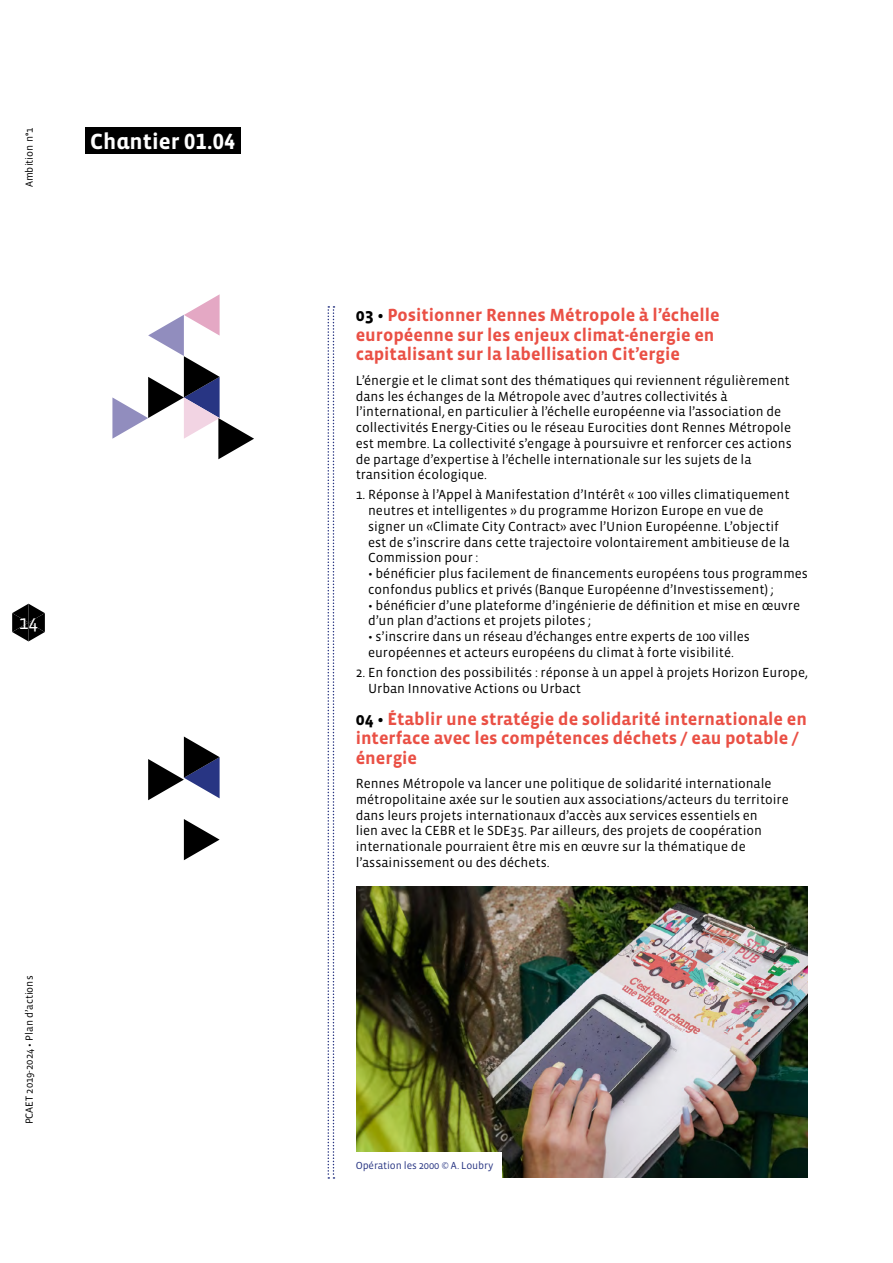
<style>
.page{position:relative;width:893px;height:1263px;background:#fff}
.page>*{position:absolute;margin:0;border:0;box-sizing:border-box;transform-origin:0 0}
.t1{font:700 22.5px "Vista Sans Alt";color:#fff}
.t2{font:19.5px "Vista Sans OT";color:#fff}
.t3{font:700 18px/19.5px "Vista Sans OT";color:#ea5045}
.t4{font:13.5px/15.8px "Vista Sans OT";color:#000}
.t5{font:10.5px "Vista Sans OT";color:#000}
.t6{font:10.5px "Vista Sans OT";letter-spacing:-.01em;color:#283583}
.s1{color:#000}
</style>
<div class="page">
<svg style="left:12px;top:604px;width:33px;height:37px"></svg>
<div style="left:85px;top:128px;width:155px;height:26px;background:#000"></div>
<svg style="left:328px;top:306px;width:6px;height:873px"></svg>
<svg style="left:184px;top:819px;width:36px;height:41px"></svg>
<svg style="left:148px;top:736px;width:72px;height:64px"></svg>
<svg style="left:112px;top:294px;width:142px;height:165px"></svg>
<img style="left:357px;top:886px;width:451px;height:292px">
<div style="left:356px;top:1152px;width:146px;height:26px;background:#fff"></div>
<p class="t5" style="left:24px;top:187px;width:61px;rotate:-90deg">Ambition n°1</p>
<h1 class="t1" style="left:90px;top:130px;width:147px">Chantier 01.04</h1>
<h2 class="t2" style="left:19px;top:612px;width:21px">14</h2>
<p class="t5" style="left:24px;top:1124px;width:150px;rotate:-90deg">PCAET 2019-2024 • Plan d’actions</p>
<h3 class="t3" style="left:356px;top:306px;width:366px"><span class="s1">03 •</span> Positionner Rennes Métropole à l’échelle européenne sur les enjeux climat-énergie en capitalisant sur la labellisation Cit’ergie</h3>
<p class="t4" style="left:356px;top:373px;width:437px">L’énergie et le climat sont des thématiques qui reviennent régulièrement dans les échanges de la Métropole avec d’autres collectivités à l’international, en particulier à l’échelle européenne via l’association de collectivités Energy-Cities ou le réseau Eurocities dont Rennes Métropole est membre. La collectivité s’engage à poursuivre et renforcer ces actions de partage d’expertise à l’échelle internationale sur les sujets de la transition écologique.</p>
<p class="t4" style="left:368px;top:487px;width:423px;text-indent:-12px">1. Réponse à l’Appel à Manifestation d’Intérêt « 100 villes climatiquement neutres et intelligentes » du programme Horizon Europe en vue de signer un «Climate City Contract» avec l’Union Européenne. L’objectif est de s’inscrire dans cette trajectoire volontairement ambitieuse de la Commission pour :</p>
<p class="t4" style="left:368px;top:566px;width:441px">• bénéficier plus facilement de financements européens tous programmes confondus publics et privés (Banque Européenne d’Investissement) ;</p>
<p class="t4" style="left:368px;top:597px;width:433px">• bénéficier d’une plateforme d’ingénierie de définition et mise en œuvre d’un plan d’actions et projets pilotes ;</p>
<p class="t4" style="left:368px;top:629px;width:383px">• s’inscrire dans un réseau d’échanges entre experts de 100 villes européennes et acteurs européens du climat à forte visibilité.</p>
<p class="t4" style="left:368px;top:665px;width:441px;text-indent:-12px">2. En fonction des possibilités : réponse à un appel à projets Horizon Europe,<br>Urban Innovative Actions ou Urbact</p>
<h3 class="t3" style="left:356px;top:709px;width:453px"><span class="s1">04 •</span> Établir une stratégie de solidarité internationale en interface avec les compétences déchets / eau potable / énergie</h3>
<p class="t4" style="left:356px;top:776px;width:435px">Rennes Métropole va lancer une politique de solidarité internationale métropolitaine axée sur le soutien aux associations/acteurs du territoire dans leurs projets internationaux d’accès aux services essentiels en<br>lien avec la CEBR et le SDE35. Par ailleurs, des projets de coopération internationale pourraient être mis en œuvre sur la thématique de l’assainissement ou des déchets.</p>
<p class="t6" style="left:356px;top:1160px;width:139px">Opération les 2000 © A. Loubry</p>
</div>
